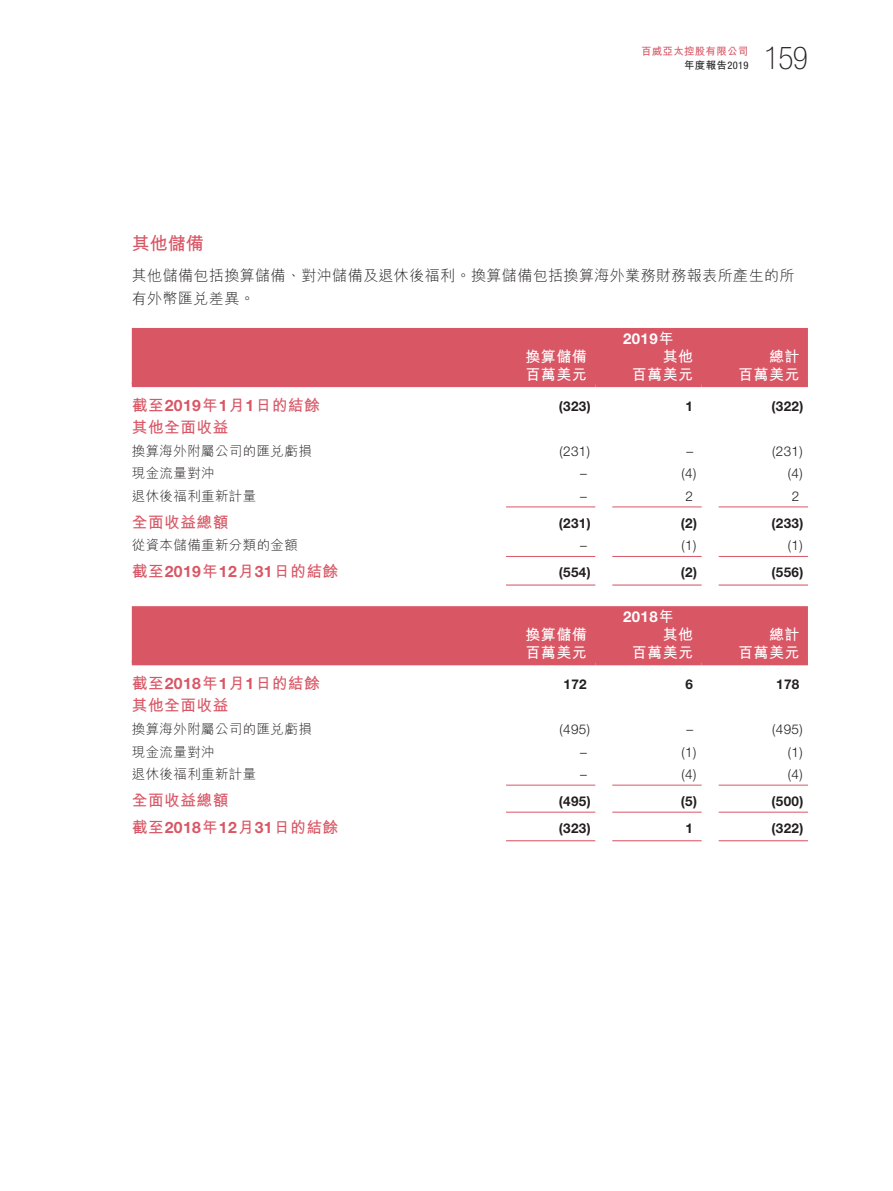
<style>
.page{position:relative;width:893px;height:1191px;background:#fff}
.page>*{position:absolute;margin:0;border:0;box-sizing:border-box;transform-origin:0 0}
.t1{font:100 condensed 31.5px "Helvetica Neue LT Std";color:#231f20}
.t2{font:700 18px "M Hei HK";color:#d95665}
.t3{font:700 15.75px "M Hei HK";letter-spacing:.03em;color:#d95665}
.t4{font:300 15px/22.5px "M Hei HK";letter-spacing:.03em;color:#231f20}
.t5{font:700 15px "M Hei HK";letter-spacing:.03em;color:#fff}
.t6{font:700 15px "Helvetica Neue LT Std";letter-spacing:.03em;color:#fff}
.t7{font:700 13.5px "Helvetica Neue LT Std";letter-spacing:.03em;color:#231f20}
.t8{font:300 13.5px "M Hei HK";letter-spacing:.03em;color:#231f20}
.t9{font:300 13.5px "Helvetica Neue LT Std";letter-spacing:.03em;color:#231f20}
.t10{font:700 10.5px/13.5px "M Hei HK";letter-spacing:.025em;color:#d95665;text-align:right}
.s1{color:#231f20}
.s2{font-family:"Helvetica Neue LT Std";font-weight:400;font-stretch:condensed;color:#231f20}
.s3{font-family:"M Hei HK"}
.s4{font-family:"Helvetica Neue LT Std"}
</style>
<div class="page">
<div style="left:132px;top:328px;width:676px;height:54px;background:#d95665"></div>
<div style="left:132px;top:382px;width:357px;height:5px;background:#d95665"></div>
<div style="left:489px;top:382px;width:106px;height:5px;background:#d95665"></div>
<div style="left:595px;top:382px;width:107px;height:5px;background:#d95665"></div>
<div style="left:702px;top:382px;width:106px;height:5px;background:#d95665"></div>
<hr style="left:506px;top:506px;width:89px;height:1px;background:#d95665">
<hr style="left:612px;top:506px;width:90px;height:1px;background:#d95665">
<hr style="left:719px;top:506px;width:89px;height:1px;background:#d95665">
<hr style="left:506px;top:556px;width:89px;height:1px;background:#d95665">
<hr style="left:612px;top:556px;width:90px;height:1px;background:#d95665">
<hr style="left:719px;top:556px;width:89px;height:1px;background:#d95665">
<hr style="left:506px;top:584px;width:89px;height:1px;background:#d95665">
<hr style="left:612px;top:584px;width:90px;height:1px;background:#d95665">
<hr style="left:719px;top:584px;width:89px;height:1px;background:#d95665">
<div style="left:132px;top:606px;width:676px;height:54px;background:#d95665"></div>
<div style="left:132px;top:660px;width:357px;height:5px;background:#d95665"></div>
<div style="left:489px;top:660px;width:106px;height:5px;background:#d95665"></div>
<div style="left:595px;top:660px;width:107px;height:5px;background:#d95665"></div>
<div style="left:702px;top:660px;width:106px;height:5px;background:#d95665"></div>
<hr style="left:506px;top:785px;width:89px;height:1px;background:#d95665">
<hr style="left:612px;top:785px;width:90px;height:1px;background:#d95665">
<hr style="left:719px;top:785px;width:89px;height:1px;background:#d95665">
<hr style="left:506px;top:812px;width:89px;height:1px;background:#d95665">
<hr style="left:612px;top:812px;width:90px;height:1px;background:#d95665">
<hr style="left:719px;top:812px;width:89px;height:1px;background:#d95665">
<hr style="left:506px;top:840px;width:89px;height:1px;background:#d95665">
<hr style="left:612px;top:840px;width:90px;height:1px;background:#d95665">
<hr style="left:719px;top:840px;width:89px;height:1px;background:#d95665">
<p class="t10" style="left:641px;top:44px;width:109px">百威亞太控股有限公司<span class="s1">年度報告</span><span class="s2">2019</span></p>
<h1 class="t1" style="left:764px;top:40px;width:45px">159</h1>
<p class="t2" style="left:132px;top:230px;width:73px">其他儲備</p>
<p class="t4" style="left:132px;top:264px;width:664px">其他儲備包括換算儲備、對沖儲備及退休後福利。換算儲備包括換算海外業務財務報表所產生的所有外幣匯兌差異。</p>
<p class="t6" style="left:623px;top:329px;width:52px">2019<span class="s3">年</span></p>
<p class="t5" style="left:526px;top:346px;width:63px">換算儲備</p>
<p class="t5" style="left:663px;top:346px;width:32px">其他</p>
<p class="t5" style="left:769px;top:346px;width:32px">總計</p>
<p class="t5" style="left:526px;top:364px;width:63px">百萬美元</p>
<p class="t5" style="left:632px;top:364px;width:63px">百萬美元</p>
<p class="t5" style="left:738px;top:364px;width:63px">百萬美元</p>
<p class="t3" style="left:132px;top:393px;width:190px">截至<span class="s4">2019</span>年<span class="s4">1</span>月<span class="s4">1</span>日的結餘</p>
<p class="t7" style="left:559px;top:398px;width:34px">(323)</p>
<p class="t7" style="left:686px;top:398px;width:9px">1</p>
<p class="t7" style="left:771px;top:398px;width:34px">(322)</p>
<p class="t3" style="left:132px;top:416px;width:98px">其他全面收益</p>
<p class="t8" style="left:132px;top:444px;width:182px">換算海外附屬公司的匯兌虧損</p>
<p class="t9" style="left:560px;top:443px;width:32px">(231)</p>
<p class="t9" style="left:686px;top:443px;width:8px">–</p>
<p class="t9" style="left:772px;top:443px;width:32px">(231)</p>
<p class="t8" style="left:132px;top:466px;width:84px">現金流量對沖</p>
<p class="t9" style="left:580px;top:465px;width:8px">–</p>
<p class="t9" style="left:682px;top:465px;width:16px">(4)</p>
<p class="t9" style="left:788px;top:465px;width:16px">(4)</p>
<p class="t8" style="left:132px;top:489px;width:126px">退休後福利重新計量</p>
<p class="t9" style="left:580px;top:488px;width:8px">–</p>
<p class="t9" style="left:686px;top:488px;width:9px">2</p>
<p class="t9" style="left:792px;top:488px;width:9px">2</p>
<p class="t3" style="left:132px;top:510px;width:98px">全面收益總額</p>
<p class="t7" style="left:559px;top:515px;width:34px">(231)</p>
<p class="t7" style="left:681px;top:515px;width:18px">(2)</p>
<p class="t7" style="left:771px;top:515px;width:34px">(233)</p>
<p class="t8" style="left:132px;top:538px;width:168px">從資本儲備重新分類的金額</p>
<p class="t9" style="left:580px;top:537px;width:8px">–</p>
<p class="t9" style="left:682px;top:537px;width:16px">(1)</p>
<p class="t9" style="left:788px;top:537px;width:16px">(1)</p>
<p class="t3" style="left:132px;top:560px;width:208px">截至<span class="s4">2019</span>年<span class="s4">12</span>月<span class="s4">31</span>日的結餘</p>
<p class="t7" style="left:559px;top:564px;width:34px">(554)</p>
<p class="t7" style="left:681px;top:564px;width:18px">(2)</p>
<p class="t7" style="left:771px;top:564px;width:34px">(556)</p>
<p class="t6" style="left:623px;top:607px;width:52px">2018<span class="s3">年</span></p>
<p class="t5" style="left:526px;top:624px;width:63px">換算儲備</p>
<p class="t5" style="left:663px;top:624px;width:32px">其他</p>
<p class="t5" style="left:769px;top:624px;width:32px">總計</p>
<p class="t5" style="left:526px;top:642px;width:63px">百萬美元</p>
<p class="t5" style="left:632px;top:642px;width:63px">百萬美元</p>
<p class="t5" style="left:738px;top:642px;width:63px">百萬美元</p>
<p class="t3" style="left:132px;top:671px;width:190px">截至<span class="s4">2018</span>年<span class="s4">1</span>月<span class="s4">1</span>日的結餘</p>
<p class="t7" style="left:564px;top:676px;width:25px">172</p>
<p class="t7" style="left:686px;top:676px;width:9px">6</p>
<p class="t7" style="left:776px;top:676px;width:25px">178</p>
<p class="t3" style="left:132px;top:694px;width:98px">其他全面收益</p>
<p class="t8" style="left:132px;top:722px;width:182px">換算海外附屬公司的匯兌虧損</p>
<p class="t9" style="left:560px;top:721px;width:32px">(495)</p>
<p class="t9" style="left:686px;top:721px;width:8px">–</p>
<p class="t9" style="left:772px;top:721px;width:32px">(495)</p>
<p class="t8" style="left:132px;top:744px;width:84px">現金流量對沖</p>
<p class="t9" style="left:580px;top:743px;width:8px">–</p>
<p class="t9" style="left:682px;top:743px;width:16px">(1)</p>
<p class="t9" style="left:788px;top:743px;width:16px">(1)</p>
<p class="t8" style="left:132px;top:767px;width:126px">退休後福利重新計量</p>
<p class="t9" style="left:580px;top:766px;width:8px">–</p>
<p class="t9" style="left:682px;top:766px;width:16px">(4)</p>
<p class="t9" style="left:788px;top:766px;width:16px">(4)</p>
<p class="t3" style="left:132px;top:788px;width:98px">全面收益總額</p>
<p class="t7" style="left:559px;top:793px;width:34px">(495)</p>
<p class="t7" style="left:681px;top:793px;width:18px">(5)</p>
<p class="t7" style="left:771px;top:793px;width:34px">(500)</p>
<p class="t3" style="left:132px;top:815px;width:208px">截至<span class="s4">2018</span>年<span class="s4">12</span>月<span class="s4">31</span>日的結餘</p>
<p class="t7" style="left:559px;top:820px;width:34px">(323)</p>
<p class="t7" style="left:686px;top:820px;width:9px">1</p>
<p class="t7" style="left:771px;top:820px;width:34px">(322)</p>
</div>
